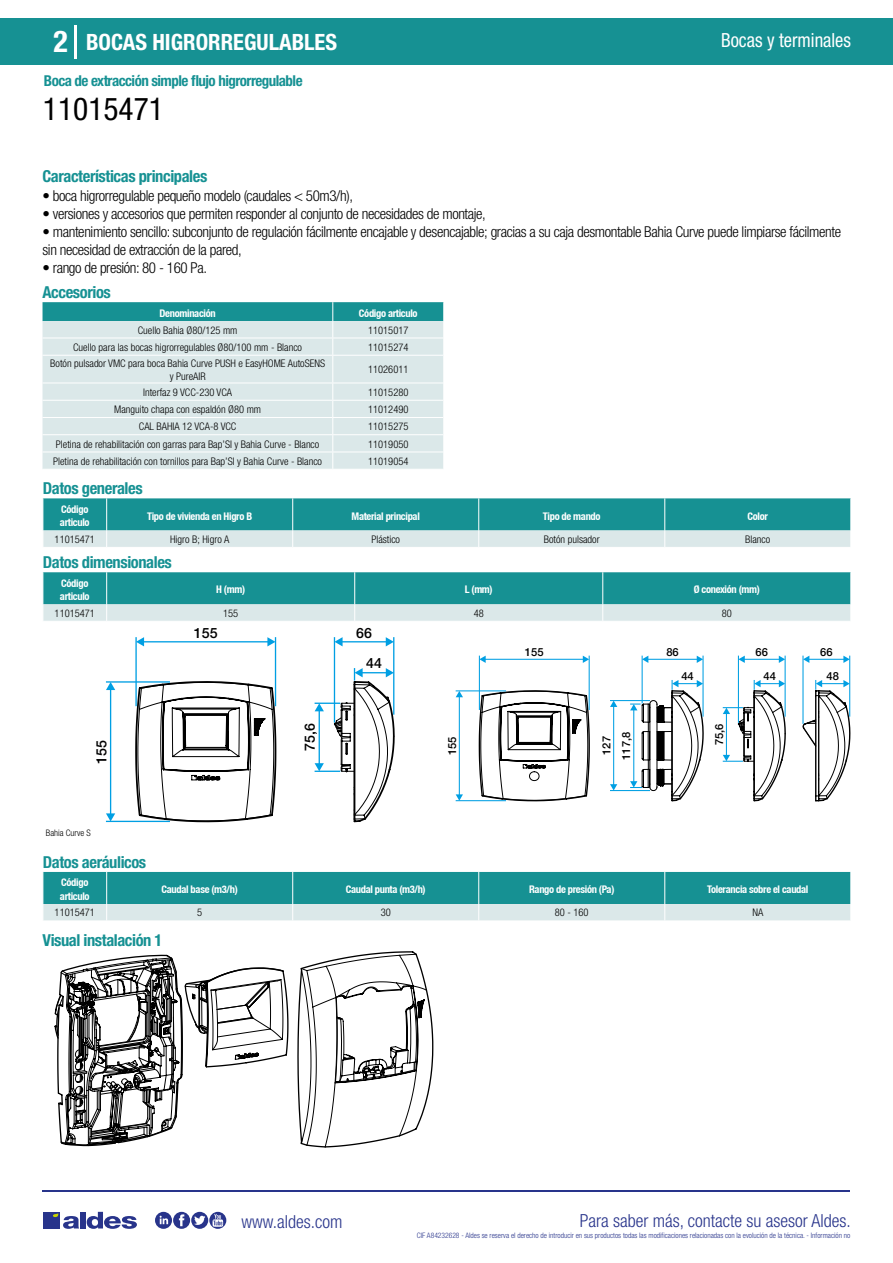
<style>
.page{position:relative;width:893px;height:1263px;background:#fff}
.page>*{position:absolute;margin:0;border:0;box-sizing:border-box;transform-origin:0 0}
.t1{font:condensed 31.5px "Helvetica Neue LT Std";color:#000}
.t2{font:700 condensed 30px "Helvetica Neue LT Std";color:#fff}
.t3{font:700 condensed 22.5px "Helvetica Neue LT Std";color:#fff}
.t4{font:condensed 19.5px "Helvetica Neue LT Std";color:#fff;scale:.95 1}
.t5{font:300 condensed 18px "Helvetica Neue";color:#28348b}
.t6{font:700 condensed 16.5px "Helvetica Neue LT Std";letter-spacing:-.025em;color:#169193}
.t7{font:300 condensed 15px/18px "Helvetica Neue LT Std";letter-spacing:-.025em;color:#000}
.t8{font:700 condensed 15px "Helvetica Neue LT Std";letter-spacing:-.035em;color:#169193}
.t9{font:500 14.25px "Helvetica Neue";color:#000}
.t10{font:500 11.25px/19.8px "Helvetica Neue";color:#000;text-align:center}
.t11{font:300 condensed 10.5px/12.6px "Helvetica Neue";color:#000;text-align:center}
.t12{font:700 condensed 10.5px/13.5px "Helvetica Neue";letter-spacing:-.03em;color:#fff}
.t13{font:300 condensed 9px "Helvetica Neue";color:#000}
.t14{font:300 condensed 7.5px "Helvetica Neue";color:#28348b}
</style>
<div class="page">
<div style="left:0;top:18px;width:893px;height:46px;background:#169193"></div>
<hr style="left:74px;top:25px;width:2px;height:33px;background:#fff">
<hr style="left:43px;top:1190px;width:807px;height:1px;background:#28348b">
<svg style="left:155px;top:1212px;width:71px;height:17px"></svg>
<div style="left:43px;top:1212px;width:17px;height:16px;background:#28348b"></div>
<div style="left:80px;top:1212px;width:6px;height:16px;background:#28348b"></div>
<svg style="left:87px;top:1212px;width:50px;height:17px"></svg>
<svg style="left:53px;top:1213px;width:26px;height:16px"></svg>
<svg style="left:43px;top:302px;width:401px;height:167px;background:#c6dfe0"></svg>
<svg style="left:43px;top:498px;width:808px;height:49px;background:#5cb0b1"></svg>
<svg style="left:43px;top:572px;width:808px;height:49px;background:#5cb0b1"></svg>
<hr style="left:135px;top:637px;width:2px;height:69px;background:#009fe3">
<hr style="left:275px;top:637px;width:1px;height:69px;background:#009fe3">
<hr style="left:143px;top:641px;width:126px;height:1px;background:#009fe3">
<svg style="left:267px;top:637px;width:8px;height:9px"></svg>
<svg style="left:136px;top:637px;width:8px;height:9px"></svg>
<hr style="left:106px;top:821px;width:64px;height:1px;background:#009fe3">
<hr style="left:106px;top:681px;width:64px;height:2px;background:#009fe3">
<hr style="left:110px;top:689px;width:1px;height:126px;background:#009fe3">
<svg style="left:106px;top:682px;width:9px;height:8px"></svg>
<svg style="left:106px;top:813px;width:9px;height:8px"></svg>
<hr style="left:393px;top:637px;width:1px;height:78px;background:#009fe3">
<hr style="left:341px;top:641px;width:46px;height:1px;background:#009fe3">
<svg style="left:386px;top:637px;width:8px;height:9px"></svg>
<svg style="left:335px;top:637px;width:8px;height:9px"></svg>
<hr style="left:334px;top:637px;width:1px;height:85px;background:#009fe3">
<svg style="left:134px;top:668px;width:261px;height:154px"></svg>
<hr style="left:479px;top:656px;width:1px;height:54px;background:#009fe3">
<hr style="left:642px;top:656px;width:1px;height:47px;background:#009fe3">
<hr style="left:589px;top:656px;width:1px;height:54px;background:#009fe3">
<hr style="left:485px;top:659px;width:99px;height:1px;background:#009fe3">
<svg style="left:583px;top:656px;width:6px;height:7px"></svg>
<svg style="left:479px;top:656px;width:7px;height:7px"></svg>
<hr style="left:456px;top:800px;width:50px;height:1px;background:#009fe3">
<hr style="left:456px;top:690px;width:50px;height:1px;background:#009fe3">
<hr style="left:459px;top:696px;width:1px;height:99px;background:#009fe3">
<svg style="left:456px;top:691px;width:7px;height:6px"></svg>
<svg style="left:456px;top:794px;width:7px;height:7px"></svg>
<hr style="left:702px;top:656px;width:2px;height:61px;background:#009fe3">
<hr style="left:647px;top:659px;width:51px;height:1px;background:#009fe3">
<svg style="left:697px;top:656px;width:6px;height:7px"></svg>
<svg style="left:642px;top:656px;width:6px;height:7px"></svg>
<hr style="left:785px;top:656px;width:1px;height:61px;background:#009fe3">
<hr style="left:802px;top:656px;width:1px;height:68px;background:#009fe3">
<hr style="left:744px;top:659px;width:36px;height:1px;background:#009fe3">
<svg style="left:779px;top:656px;width:6px;height:7px"></svg>
<svg style="left:739px;top:656px;width:6px;height:7px"></svg>
<hr style="left:849px;top:656px;width:1px;height:61px;background:#009fe3">
<hr style="left:808px;top:659px;width:36px;height:1px;background:#009fe3">
<svg style="left:843px;top:656px;width:7px;height:7px"></svg>
<svg style="left:803px;top:656px;width:6px;height:7px"></svg>
<hr style="left:738px;top:656px;width:1px;height:67px;background:#009fe3">
<svg style="left:478px;top:680px;width:372px;height:121px"></svg>
<svg style="left:43px;top:872px;width:808px;height:49px;background:#5bafb1"></svg>
<svg style="left:55px;top:951px;width:378px;height:196px"></svg>
<h2 class="t2" style="left:54px;top:24px;width:16px">2</h2>
<h3 class="t3" style="left:86px;top:28px;width:252px">BOCAS HIGRORREGULABLES</h3>
<h3 class="t4" style="left:721px;top:29px;width:138px">Bocas y terminales</h3>
<h3 class="t8" style="left:44px;top:71px;width:260px">Boca de extracción simple flujo higrorregulable</h3>
<h1 class="t1" style="left:43px;top:91px;width:122px">11015471</h1>
<h3 class="t6" style="left:43px;top:166px;width:166px">Características principales</h3>
<h3 class="t7" style="left:43px;top:187px;width:312px">• boca higrorregulable pequeño modelo (caudales &lt; 50m3/h),</h3>
<h3 class="t7" style="left:43px;top:205px;width:445px">• versiones y accesorios que permiten responder al conjunto de necesidades de montaje,</h3>
<h3 class="t7" style="left:43px;top:223px;width:800px">• mantenimiento sencillo: subconjunto de regulación fácilmente encajable y desencajable; gracias a su caja desmontable Bahia Curve puede limpiarse fácilmente sin necesidad de extracción de la pared,</h3>
<h3 class="t7" style="left:43px;top:259px;width:166px">• rango de presión: 80 - 160 Pa.</h3>
<h3 class="t6" style="left:43px;top:282px;width:70px">Accesorios</h3>
<p class="t12" style="left:160px;top:306px;width:58px">Denominación</p>
<p class="t12" style="left:359px;top:306px;width:60px">Código articulo</p>
<p class="t11" style="left:138px;top:323px;width:101px">Cuello Bahia Ø80/125 mm</p>
<p class="t11" style="left:368px;top:323px;width:42px">11015017</p>
<p class="t11" style="left:73px;top:341px;width:230px">Cuello para las bocas higrorregulables Ø80/100 mm - Blanco</p>
<p class="t11" style="left:368px;top:341px;width:42px">11015274</p>
<p class="t11" style="left:50px;top:357px;width:276px">Botón pulsador VMC para boca Bahia Curve PUSH e EasyHOME AutoSENS y PureAIR</p>
<p class="t11" style="left:368px;top:363px;width:42px">11026011</p>
<p class="t11" style="left:143px;top:386px;width:90px">Interfaz 9 VCC-230 VCA</p>
<p class="t11" style="left:368px;top:386px;width:42px">11015280</p>
<p class="t11" style="left:114px;top:403px;width:148px">Manguito chapa con espaldón Ø80 mm</p>
<p class="t11" style="left:368px;top:403px;width:42px">11012490</p>
<p class="t11" style="left:139px;top:420px;width:99px">CAL BAHIA 12 VCA-8 VCC</p>
<p class="t11" style="left:368px;top:420px;width:42px">11015275</p>
<p class="t11" style="left:56px;top:437px;width:265px">Pletina de rehabilitación con garras para Bap’SI y Bahia Curve - Blanco</p>
<p class="t11" style="left:368px;top:437px;width:42px">11019050</p>
<p class="t11" style="left:53px;top:455px;width:270px">Pletina de rehabilitación con tornillos para Bap’SI y Bahia Curve - Blanco</p>
<p class="t11" style="left:368px;top:455px;width:42px">11019054</p>
<h3 class="t6" style="left:43px;top:478px;width:101px">Datos generales</h3>
<p class="t12" style="left:60px;top:502px;width:31px">Código articulo</p>
<p class="t12" style="left:147px;top:509px;width:107px">Tipo de vivienda en Higro B</p>
<p class="t12" style="left:352px;top:509px;width:70px">Material principal</p>
<p class="t12" style="left:543px;top:509px;width:59px">Tipo de mando</p>
<p class="t12" style="left:748px;top:509px;width:22px">Color</p>
<p class="t11" style="left:55px;top:533px;width:42px">11015471</p>
<p class="t11" style="left:170px;top:533px;width:61px">Higro B; Higro A</p>
<p class="t11" style="left:371px;top:533px;width:30px">Plástico</p>
<p class="t11" style="left:544px;top:533px;width:57px">Botón pulsador</p>
<p class="t11" style="left:745px;top:533px;width:27px">Blanco</p>
<h3 class="t6" style="left:43px;top:552px;width:130px">Datos dimensionales</h3>
<p class="t12" style="left:60px;top:576px;width:31px">Código articulo</p>
<p class="t12" style="left:216px;top:583px;width:30px">H (mm)</p>
<p class="t12" style="left:465px;top:583px;width:29px">L (mm)</p>
<p class="t12" style="left:694px;top:583px;width:68px">Ø conexión (mm)</p>
<p class="t11" style="left:55px;top:607px;width:42px">11015471</p>
<p class="t11" style="left:223px;top:607px;width:17px">155</p>
<p class="t11" style="left:474px;top:607px;width:12px">48</p>
<p class="t11" style="left:722px;top:607px;width:12px">80</p>
<h3 class="t9" style="left:194px;top:624px;width:25px">155</h3>
<h3 class="t9" style="left:366px;top:654px;width:17px">44</h3>
<h3 class="t9" style="left:356px;top:624px;width:17px">66</h3>
<p class="t10" style="left:755px;top:642px;width:14px">66</p>
<p class="t10" style="left:820px;top:642px;width:14px">66</p>
<p class="t10" style="left:525px;top:642px;width:20px">155</p>
<p class="t10" style="left:666px;top:642px;width:14px">86</p>
<h3 class="t9" style="left:93px;top:764px;width:25px;rotate:-90deg">155</h3>
<h3 class="t9" style="left:301px;top:751px;width:29px;rotate:-90deg">75,6</h3>
<p class="t10" style="left:442px;top:755px;width:20px;rotate:-90deg">155</p>
<p class="t10" style="left:596px;top:760px;width:29px;rotate:-90deg">127<br>117,8</p>
<p class="t10" style="left:681px;top:666px;width:14px">44</p>
<p class="t10" style="left:763px;top:666px;width:14px">44</p>
<p class="t10" style="left:826px;top:666px;width:14px">48</p>
<p class="t10" style="left:709px;top:745px;width:23px;rotate:-90deg">75,6</p>
<p class="t13" style="left:46px;top:828px;width:46px">Bahia Curve S</p>
<h3 class="t6" style="left:43px;top:852px;width:105px">Datos aeráulicos</h3>
<p class="t12" style="left:60px;top:876px;width:31px">Código articulo</p>
<p class="t12" style="left:162px;top:882px;width:78px">Caudal base (m3/h)</p>
<p class="t12" style="left:346px;top:882px;width:81px">Caudal punta (m3/h)</p>
<p class="t12" style="left:529px;top:882px;width:87px">Rango de presión (Pa)</p>
<p class="t12" style="left:707px;top:882px;width:103px">Tolerancia sobre el caudal</p>
<p class="t11" style="left:55px;top:906px;width:42px">11015471</p>
<p class="t11" style="left:197px;top:906px;width:7px">5</p>
<p class="t11" style="left:381px;top:906px;width:12px">30</p>
<p class="t11" style="left:555px;top:906px;width:35px">80 - 160</p>
<p class="t11" style="left:752px;top:906px;width:12px">NA</p>
<h3 class="t6" style="left:43px;top:930px;width:122px">Visual instalación 1</h3>
<h3 class="t5" style="left:241px;top:1211px;width:102px">www.aldes.com</h3>
<h3 class="t5" style="left:580px;top:1211px;width:272px">Para saber más, contacte su asesor Aldes.</h3>
<p class="t14" style="left:417px;top:1230px;width:435px">CIF A84232628 - Aldes se reserva el derecho de introducir en sus productos todas las modificaciones relacionadas con la evolución de la técnica. - Información no</p>
</div>
